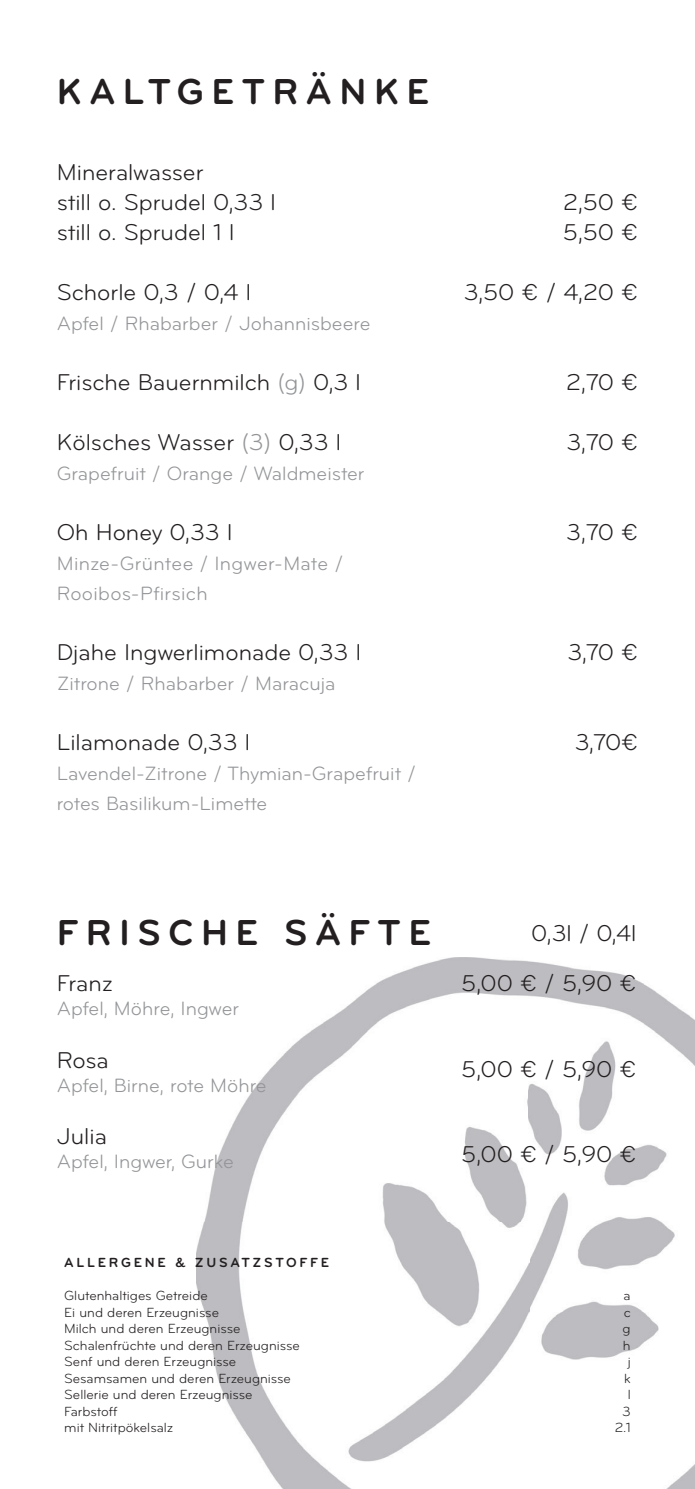
<style>
.page{position:relative;width:695px;height:1489px;background:#fff}
.page>*{position:absolute;margin:0;border:0;box-sizing:border-box;transform-origin:0 0}
.t1{font:37.5px "Bryant Bold Alternate";letter-spacing:.2em;color:#231f20}
.t2{font:23.75px/30px "Bryant";color:#231f20}
.t3{font:20px/30px "Bryant";color:#939598}
.t4{font:13.75px "Bryant";color:#231f20}
.t5{font:13.75px "Bryant Bold Alternate";letter-spacing:.2em;color:#231f20}
.s1{color:#939598}
</style>
<div class="page">
<img style="left:197px;top:957px;width:497px;height:531px">
<h1 class="t1" style="left:57px;top:69px;width:374px">KALTGETRÄNKE</h1>
<p class="t2" style="left:57px;top:157px;width:220px">Mineralwasser<br>still o. Sprudel 0,33 l still o. Sprudel 1 l</p>
<p class="t2" style="left:57px;top:277px;width:196px">Schorle 0,3 / 0,4 l</p>
<p class="t3" style="left:57px;top:309px;width:315px">Apfel / Rhabarber / Johannisbeere</p>
<p class="t2" style="left:57px;top:367px;width:305px">Frische Bauernmilch <span class="s1">(g)</span> 0,3 l</p>
<p class="t2" style="left:57px;top:427px;width:286px">Kölsches Wasser <span class="s1">(3)</span> 0,33 l</p>
<p class="t3" style="left:57px;top:459px;width:309px">Grapefruit / Orange / Waldmeister</p>
<p class="t2" style="left:57px;top:517px;width:177px">Oh Honey 0,33 l</p>
<p class="t3" style="left:57px;top:549px;width:288px">Minze-Grüntee / Ingwer-Mate /<br>Rooibos-Pfirsich</p>
<p class="t2" style="left:57px;top:637px;width:305px">Djahe Ingwerlimonade 0,33 l</p>
<p class="t3" style="left:57px;top:669px;width:280px">Zitrone / Rhabarber / Maracuja</p>
<p class="t2" style="left:57px;top:727px;width:195px">Lilamonade 0,33 l</p>
<p class="t3" style="left:57px;top:759px;width:361px">Lavendel-Zitrone / Thymian-Grapefruit / rotes Basilikum-Limette</p>
<p class="t2" style="left:563px;top:187px;width:77px">2,50 €<br>5,50 €</p>
<p class="t2" style="left:463px;top:277px;width:176px">3,50 € / 4,20 €</p>
<p class="t2" style="left:566px;top:367px;width:74px">2,70 €</p>
<p class="t2" style="left:566px;top:427px;width:73px">3,70 €</p>
<p class="t2" style="left:566px;top:517px;width:74px">3,70 €</p>
<p class="t2" style="left:567px;top:637px;width:72px">3,70 €</p>
<p class="t2" style="left:574px;top:727px;width:65px">3,70€</p>
<h1 class="t1" style="left:57px;top:908px;width:376px">FRISCHE SÄFTE</h1>
<p class="t2" style="left:57px;top:968px;width:58px">Franz</p>
<p class="t3" style="left:57px;top:993px;width:184px">Apfel, Möhre, Ingwer</p>
<p class="t2" style="left:57px;top:1044px;width:54px">Rosa</p>
<p class="t3" style="left:57px;top:1070px;width:211px">Apfel, Birne, rote Möhre</p>
<p class="t2" style="left:57px;top:1121px;width:52px">Julia</p>
<p class="t3" style="left:57px;top:1146px;width:178px">Apfel, Ingwer, Gurke</p>
<p class="t2" style="left:461px;top:908px;width:177px;line-height:49.8px;text-align:right">0,3l / 0,4l<br>5,00 € / 5,90 €</p>
<p class="t2" style="left:461px;top:1053px;width:177px">5,00 € / 5,90 €</p>
<p class="t2" style="left:461px;top:1139px;width:177px">5,00 € / 5,90 €</p>
<p class="t5" style="left:64px;top:1253px;width:266px">ALLERGENE &amp; ZUSATZSTOFFE</p>
<p class="t4" style="left:64px;top:1287px;width:145px">Glutenhaltiges Getreide</p>
<p class="t4" style="left:623px;top:1287px;width:9px">a</p>
<p class="t4" style="left:64px;top:1303px;width:156px">Ei und deren Erzeugnisse</p>
<p class="t4" style="left:623px;top:1303px;width:8px">c</p>
<p class="t4" style="left:64px;top:1320px;width:178px">Milch und deren Erzeugnisse</p>
<p class="t4" style="left:622px;top:1320px;width:10px">g</p>
<p class="t4" style="left:64px;top:1336px;width:237px">Schalenfrüchte und deren Erzeugnisse</p>
<p class="t4" style="left:622px;top:1336px;width:9px">h</p>
<p class="t4" style="left:64px;top:1353px;width:173px">Senf und deren Erzeugnisse</p>
<p class="t4" style="left:627px;top:1353px;width:5px">j</p>
<p class="t4" style="left:64px;top:1369px;width:228px">Sesamsamen und deren Erzeugnisse</p>
<p class="t4" style="left:624px;top:1369px;width:8px">k</p>
<p class="t4" style="left:64px;top:1386px;width:190px">Sellerie und deren Erzeugnisse</p>
<p class="t4" style="left:627px;top:1386px;width:5px">l</p>
<p class="t4" style="left:64px;top:1402px;width:55px">Farbstoff</p>
<p class="t4" style="left:622px;top:1402px;width:10px">3</p>
<p class="t4" style="left:64px;top:1419px;width:110px">mit Nitritpökelsalz</p>
<p class="t4" style="left:614px;top:1419px;width:18px">2.1</p>
</div>
